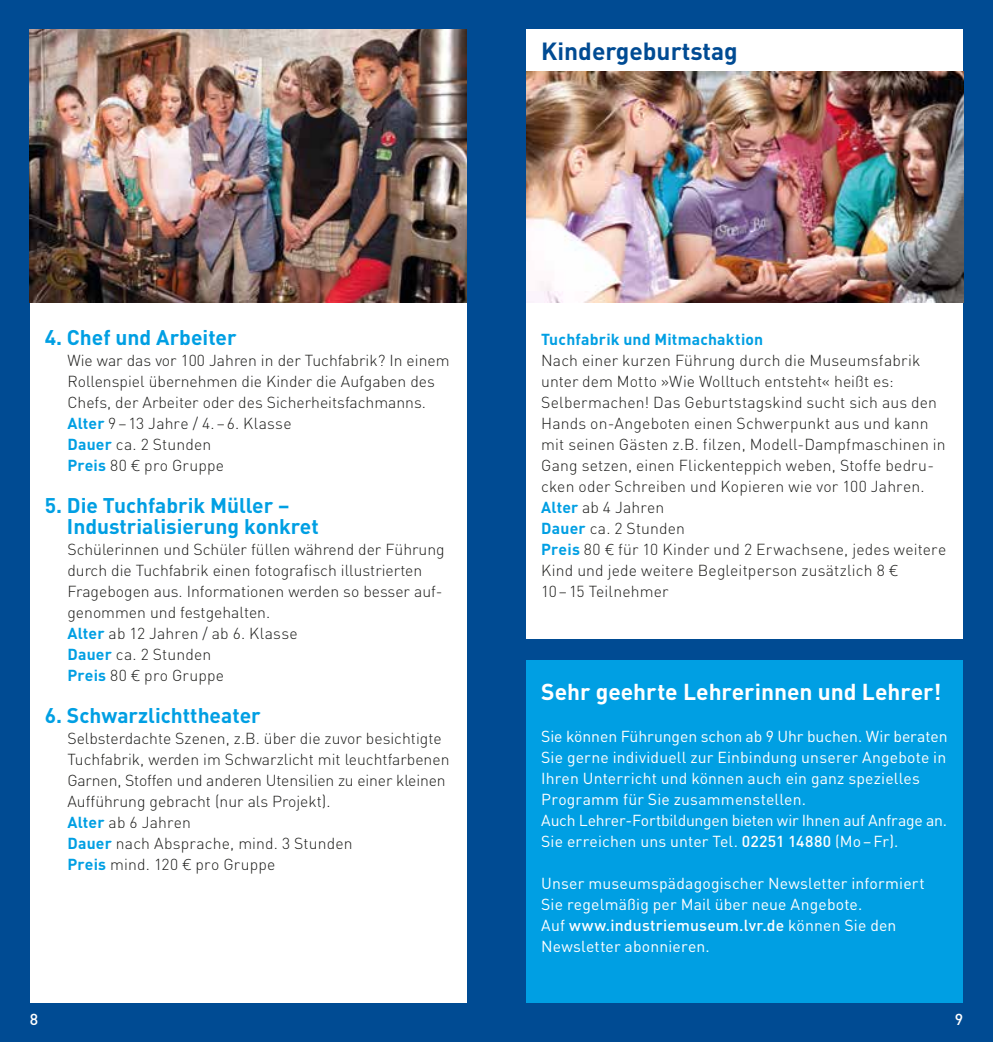
<style>
.page{position:relative;width:993px;height:1042px;background:#fff}
.page>*{position:absolute;margin:0;border:0;box-sizing:border-box;transform-origin:0 0}
.t1{font:700 24.5px "DIN";color:#004b93}
.t2{font:700 22.75px "DIN";color:#fff}
.t3{font:700 21px/21px "DIN";color:#009fe3}
.t4{font:300 15.75px/21px "DIN";color:#1d1d1b}
.t5{font:15.75px/21px "DIN";letter-spacing:.01em;color:#fff}
.t6{font:700 15.75px "DIN";letter-spacing:.015em;color:#009fe3}
.t7{font:500 15.75px "DIN";color:#fff}
.s1{font-weight:700;color:#009fe3}
.s2{font-family:"Akkurat Light Pro";font-weight:400}
.s3{font-weight:500}
</style>
<div class="page">
<div style="left:0;top:0;width:992px;height:1042px;background:#004b93"></div>
<div style="left:30px;top:282px;width:436px;height:720px;background:#fff"></div>
<img style="left:30px;top:30px;width:436px;height:273px">
<div style="left:526px;top:30px;width:436px;height:609px;background:#fff"></div>
<div style="left:526px;top:660px;width:436px;height:342px;background:#009fe3"></div>
<img style="left:526px;top:72px;width:436px;height:231px">
<h1 class="t1" style="left:541px;top:35px;width:198px">Kindergeburtstag</h1>
<h3 class="t3" style="left:45px;top:326px;width:193px">4. Chef und Arbeiter</h3>
<p class="t4" style="left:67px;top:349px;width:383px">Wie war das vor 100 Jahren in der Tuchfabrik? In einem Rollenspiel übernehmen die Kinder die Aufgaben des Chefs, der Arbeiter oder des Sicherheitsfachmanns.<br><span class="s1">Alter</span> 9–13 Jahre / 4.–6. Klasse<br><span class="s1">Dauer</span> ca. 2 Stunden<br><span class="s1">Preis</span> 80 <span class="s2">€</span> pro Gruppe</p>
<h3 class="t3" style="left:67px;top:494px;width:253px;text-indent:-22px">5. Die Tuchfabrik Müller –<br>Industrialisierung konkret</h3>
<p class="t4" style="left:67px;top:538px;width:378px">Schülerinnen und Schüler füllen während der Führung durch die Tuchfabrik einen fotografisch illustrierten Fragebogen aus. Informationen werden so besser auf&shy;genommen und festgehalten.<br><span class="s1">Alter</span> ab 12 Jahren / ab 6. Klasse<br><span class="s1">Dauer</span> ca. 2 Stunden<br><span class="s1">Preis</span> 80 <span class="s2">€</span> pro Gruppe</p>
<h3 class="t3" style="left:45px;top:704px;width:217px">6. Schwarzlichttheater</h3>
<p class="t4" style="left:67px;top:727px;width:383px">Selbsterdachte Szenen, z.B. über die zuvor besichtigte Tuchfabrik, werden im Schwarzlicht mit leuchtfarbenen Garnen, Stoffen und anderen Utensilien zu einer kleinen Aufführung gebracht (nur als Projekt).<br><span class="s1">Alter</span> ab 6 Jahren<br><span class="s1">Dauer</span> nach Absprache, mind. 3 Stunden<br><span class="s1">Preis</span> mind. 120 <span class="s2">€</span> pro Gruppe</p>
<p class="t6" style="left:541px;top:329px;width:223px">Tuchfabrik und Mitmachaktion</p>
<p class="t4" style="left:541px;top:349px;width:406px">Nach einer kurzen Führung durch die Museumsfabrik unter dem Motto »Wie Wolltuch entsteht« heißt es:<br>Selbermachen! Das Geburtstagskind sucht sich aus den Hands on-Angeboten einen Schwerpunkt aus und kann mit seinen Gästen z.B. filzen, Modell-Dampfmaschinen in Gang setzen, einen Flickenteppich weben, Stoffe bedru&shy;cken oder Schreiben und Kopieren wie vor 100 Jahren.<br><span class="s1">Alter</span> ab 4 Jahren<br><span class="s1">Dauer</span> ca. 2 Stunden<br><span class="s1">Preis</span> 80 <span class="s2">€</span> für 10 Kinder und 2 Erwachsene, jedes weitere Kind und jede weitere Begleitperson zusätzlich 8 <span class="s2">€<br></span>10–15 Teilnehmer</p>
<h2 class="t2" style="left:541px;top:677px;width:401px">Sehr geehrte Lehrerinnen und Lehrer!</h2>
<p class="t5" style="left:541px;top:725px;width:408px">Sie können Führungen schon ab 9 Uhr buchen. Wir beraten Sie gerne individuell zur Einbindung unserer Angebote in Ihren Unterricht und können auch ein ganz spezielles Programm für Sie zusammenstellen.<br>Auch Lehrer-Fortbildungen bieten wir Ihnen auf Anfrage an.<br>Sie erreichen uns unter Tel. <span class="s3">02251 14880</span> (Mo–Fr).</p>
<p class="t5" style="left:541px;top:872px;width:385px">Unser museumspädagogischer Newsletter informiert Sie regelmäßig per Mail über neue Angebote.<br>Auf <span class="s3">www.industriemuseum.lvr.de</span> können Sie den Newsletter abonnieren.</p>
<p class="t7" style="left:30px;top:1009px;width:10px">8</p>
<p class="t7" style="left:954px;top:1009px;width:10px">9</p>
</div>
